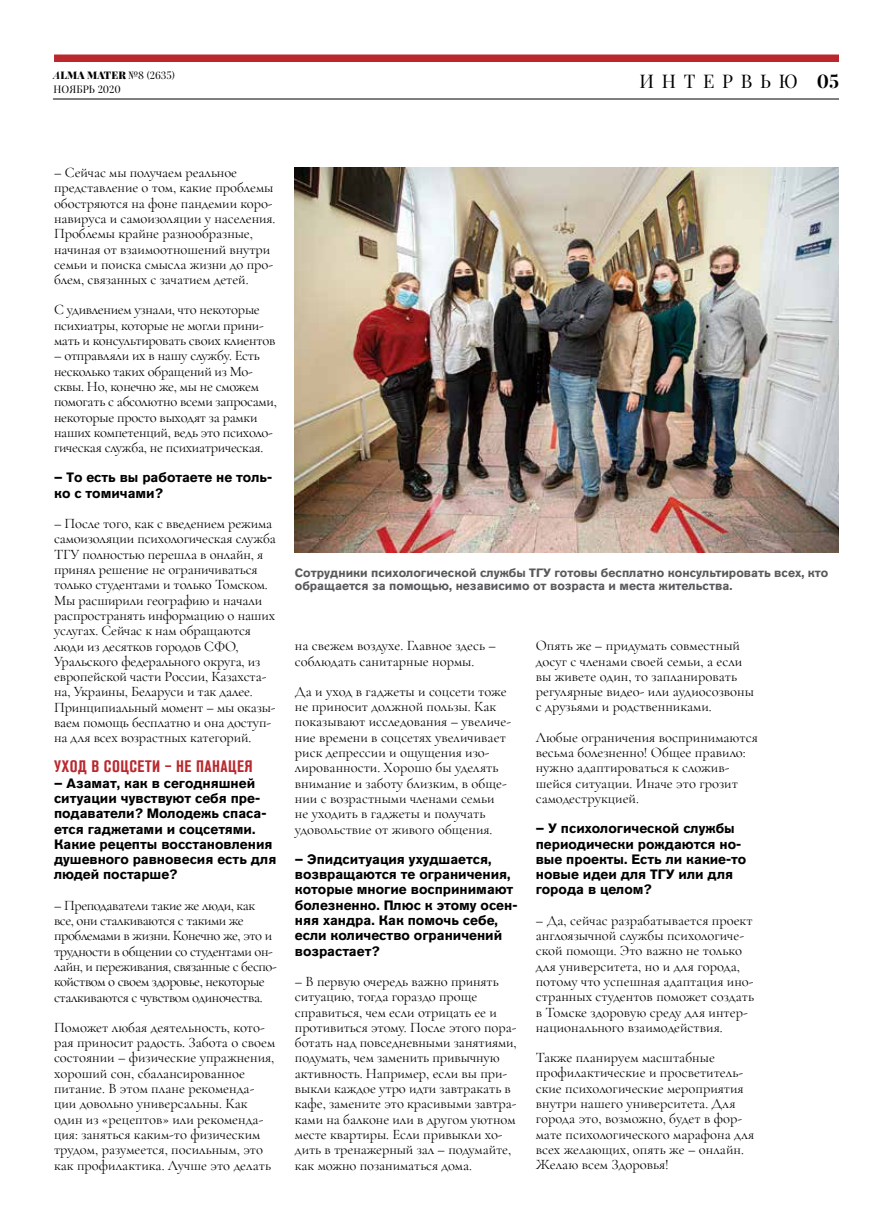
<style>
.page{position:relative;width:893px;height:1229px;background:#fff}
.page>*{position:absolute;margin:0;border:0;box-sizing:border-box;transform-origin:0 0}
.t1{font:18.75px "Playfair Display";letter-spacing:.41em;color:#000}
.t2{font:700 condensed 16.5px "Akzidenz Grotesk Pro";letter-spacing:.03em;color:#ba282e}
.t3{font:14.55px/15.3px "Cormorant Garamond";letter-spacing:-.005em;color:#000}
.t4{font:14.55px/15.3px "Cormorant Garamond";letter-spacing:-.03em;color:#000}
.t5{font:700 13.5px/15.3px "Akzidenz Grotesk Pro";color:#000}
.t6{font:700 12px/13.5px "Akzidenz Grotesk Pro";color:#58595b}
.t7{font:900 10.5px "Playfair Display";letter-spacing:.01em;color:#000}
.t8{font:10.5px "Playfair Display";letter-spacing:.005em;color:#000}
.s1{font-weight:700;font-style:italic}
.s2{font-weight:400}
.s3{font-weight:700}
</style>
<div class="page">
<div style="left:54px;top:55px;width:785px;height:7px;background:#ba282e"></div>
<hr style="left:53px;top:99px;width:786px;height:1px;background:#000">
<img style="left:295px;top:168px;width:544px;height:384px">
<p class="t7" style="left:54px;top:69px;width:123px"><span class="s1">A</span>LMA MATER <span class="s2">№8 (2635)</span></p>
<p class="t8" style="left:54px;top:83px;width:69px">НОЯБРЬ 2020</p>
<p class="t1" style="left:640px;top:70px;width:201px">ИНТЕРВЬЮ <span class="s3">05</span></p>
<p class="t3" style="left:54px;top:165px;width:223px">– Сейчас мы получаем реальное представление о том, какие проблемы обостряются на фоне пандемии коро&shy;навируса и самоизоляции у населения.<br>Проблемы крайне разнообразные, начиная от взаимоотношений внутри семьи и поиска смысла жизни до про&shy;блем, связанных с зачатием детей.</p>
<p class="t3" style="left:54px;top:302px;width:223px">С удивлением узнали, что некоторые психиатры, которые не могли прини&shy;мать и консультировать своих клиентов</p>
<p class="t3" style="left:54px;top:348px;width:224px">– отправляли их в нашу службу. Есть несколько таких обращений из Мо&shy;сквы. Но, конечно же, мы не сможем помогать с абсолютно всеми запросами, некоторые просто выходят за рамки наших компетенций, ведь это психоло&shy;гическая служба, не психиатрическая.</p>
<p class="t5" style="left:54px;top:470px;width:220px">– То есть вы работаете не толь&shy;ко с томичами?</p>
<p class="t3" style="left:54px;top:516px;width:223px">– После того, как с введением режима самоизоляции психологическая служба ТГУ полностью перешла в онлайн, я принял решение не ограничиваться только студентами и только Томском.<br>Мы расширили географию и начали распространять информацию о наших услугах. Сейчас к нам обращаются люди из десятков городов СФО, Уральского федерального округа, из европейской части России, Казахста&shy;на, Украины, Беларуси и так далее.<br>Принципиальный момент – мы оказы&shy;ваем помощь бесплатно и она доступ&shy;на для всех возрастных категорий.</p>
<p class="t2" style="left:54px;top:756px;width:200px">УХОД В СОЦСЕТИ – НЕ ПАНАЦЕЯ</p>
<p class="t5" style="left:54px;top:775px;width:224px">– Азамат, как в сегодняшней ситуации чувствуют себя пре&shy;подаватели? Молодежь спаса&shy;ется гаджетами и соцсетями.<br>Какие рецепты восстановления душевного равновесия есть для людей постарше?</p>
<p class="t4" style="left:54px;top:897px;width:224px">– Преподаватели такие же люди, как все, они сталкиваются с такими же проблемами в жизни. Конечно же, это и трудности в общении со студентами он&shy;лайн, и переживания, связанные с беспо&shy;койством о своем здоровье, некоторые сталкиваются с чувством одиночества.</p>
<p class="t3" style="left:54px;top:1019px;width:223px">Поможет любая деятельность, кото&shy;рая приносит радость. Забота о своем состоянии – физические упражнения, хороший сон, сбалансированное питание. В этом плане рекоменда&shy;ции довольно универсальны. Как один из «рецептов» или рекоменда&shy;ция: заняться каким-то физическим трудом, разумеется, посильным, это как профилактика. Лучше это делать</p>
<p class="t6" style="left:295px;top:566px;width:535px">Сотрудники психологической службы ТГУ готовы бесплатно консультировать всех, кто обращается за помощью, независимо от возраста и места жительства.</p>
<p class="t3" style="left:295px;top:638px;width:202px">на свежем воздухе. Главное здесь – соблюдать санитарные нормы.</p>
<p class="t3" style="left:295px;top:683px;width:218px">Да и уход в гаджеты и соцсети тоже не приносит должной пользы. Как показывают исследования – увеличе&shy;ние времени в соцсетях увеличивает риск депрессии и ощущения изо&shy;лированности. Хорошо бы уделять внимание и заботу близким, в обще&shy;нии с возрастными членами семьи не уходить в гаджеты и получать удовольствие от живого общения.</p>
<p class="t5" style="left:295px;top:851px;width:224px">– Эпидситуация ухудшается, возвращаются те ограничения, которые многие воспринимают болезненно. Плюс к этому осен&shy;няя хандра. Как помочь себе, если количество ограничений возрастает?</p>
<p class="t3" style="left:295px;top:973px;width:223px">– В первую очередь важно принять ситуацию, тогда гораздо проще справиться, чем если отрицать ее и противиться этому. После этого пора&shy;ботать над повседневными занятиями, подумать, чем заменить привычную активность. Например, если вы при&shy;выкли каждое утро идти завтракать в кафе, замените это красивыми завтра&shy;ками на балконе или в другом уютном месте квартиры. Если привыкли хо&shy;дить в тренажерный зал – подумайте, как можно позаниматься дома.</p>
<p class="t3" style="left:536px;top:638px;width:220px">Опять же – придумать совместный досуг с членами своей семьи, а если вы живете один, то запланировать регулярные видео- или аудиосозвоны с друзьями и родственниками.</p>
<p class="t3" style="left:536px;top:729px;width:224px">Любые ограничения воспринимаются весьма болезненно! Общее правило: нужно адаптироваться к сложив&shy;шейся ситуации. Иначе это грозит самодеструкцией.</p>
<p class="t5" style="left:536px;top:821px;width:212px">– У психологической службы периодически рождаются но&shy;вые проекты. Есть ли какие-то новые идеи для ТГУ или для города в целом?</p>
<p class="t3" style="left:536px;top:912px;width:220px">– Да, сейчас разрабатывается проект англоязычной службы психологиче&shy;ской помощи. Это важно не только для университета, но и для города, потому что успешная адаптация ино&shy;странных студентов поможет создать в Томске здоровую среду для интер&shy;национального взаимодействия.</p>
<p class="t3" style="left:536px;top:1050px;width:220px">Также планируем масштабные профилактические и просветитель&shy;ские психологические мероприятия внутри нашего университета. Для города это, возможно, будет в фор&shy;мате психологического марафона для всех желающих, опять же – онлайн.<br>Желаю всем Здоровья!</p>
</div>
